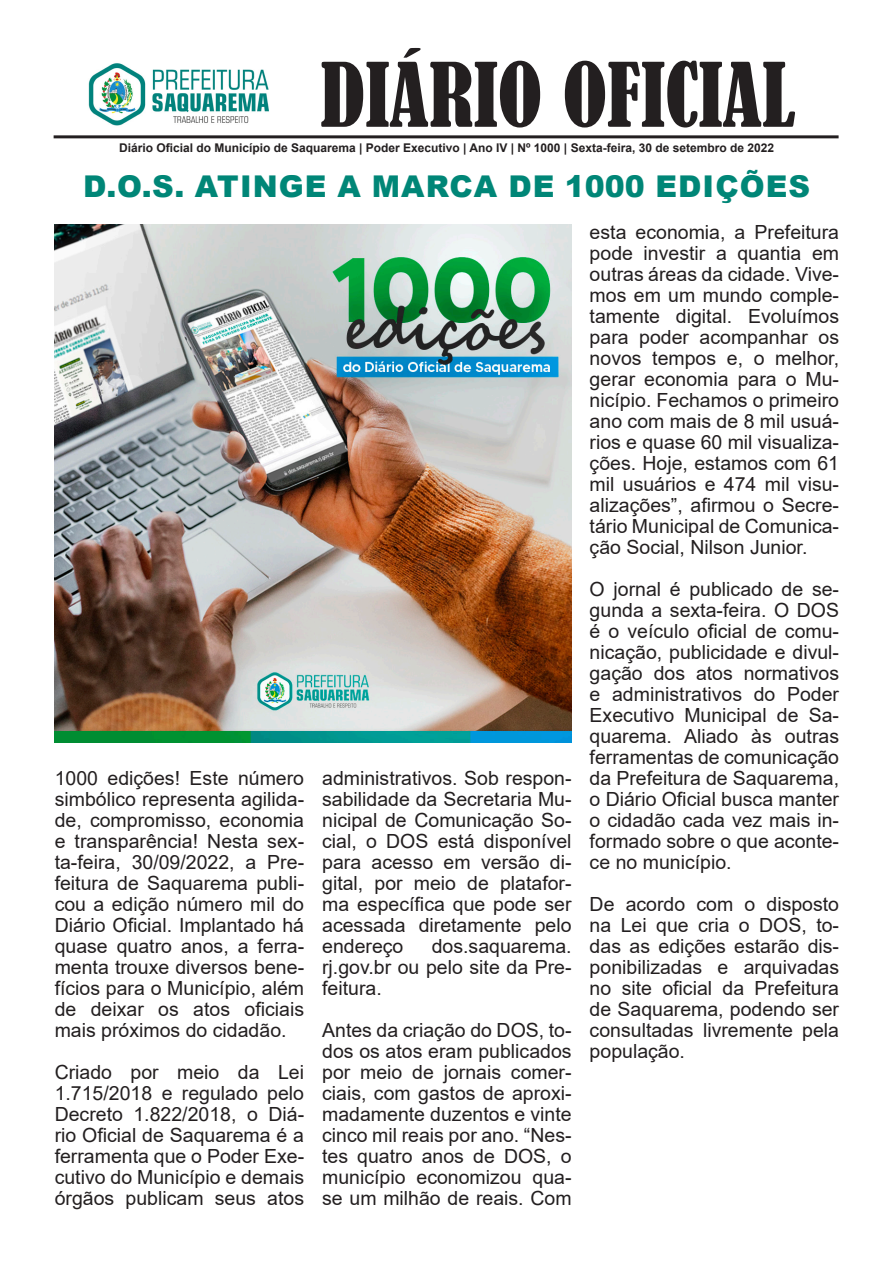
<style>
.page{position:relative;width:893px;height:1263px;background:#fff}
.page>*{position:absolute;margin:0;border:0;box-sizing:border-box;transform-origin:0 0}
.t1{font:condensed 82.5px "Bernard";color:#231f20}
.t2{font:900 30px "Arial";letter-spacing:.035em;color:#008677}
.t3{font:19.5px/21px "Arial";color:#231f20;text-align:justify}
.t4{font:700 12px "Arial";color:#231f20}
</style>
<div class="page">
<hr style="left:54px;top:135px;width:785px;height:3px;background:#231f20">
<img style="left:88px;top:63px;width:181px;height:63px">
<img style="left:55px;top:225px;width:517px;height:517px">
<p class="t1" style="left:321px;top:47px;width:476px">DIÁRIO OFICIAL</p>
<p class="t4" style="left:119px;top:139px;width:656px">Diário Oficial do Município de Saquarema | Poder Executivo | Ano IV | Nº 1000 | Sexta-feira, 30 de setembro de 2022</p>
<p class="t2" style="left:83px;top:164px;width:728px">D.O.S. ATINGE A MARCA DE 1000 EDIÇÕES</p>
<p class="t3" style="left:55px;top:767px;width:251px">1000 edições! Este número simbólico representa agilida&shy;de, compromisso, economia e transparência! Nesta sex&shy;ta-feira, 30/09/2022, a Pre&shy;feitura de Saquarema publi&shy;cou a edição número mil do Diário Oficial. Implantado há quase quatro anos, a ferra&shy;menta trouxe diversos bene&shy;fícios para o Município, além de deixar os atos oficiais mais próximos do cidadão.</p>
<p class="t3" style="left:55px;top:1061px;width:251px">Criado por meio da Lei 1.715/2018 e regulado pelo Decreto 1.822/2018, o Diá&shy;rio Oficial de Saquarema é a ferramenta que o Poder Exe&shy;cutivo do Município e demais órgãos publicam seus atos</p>
<p class="t3" style="left:322px;top:767px;width:251px">administrativos. Sob respon&shy;sabilidade da Secretaria Mu&shy;nicipal de Comunicação So-</p>
<p class="t3" style="left:322px;top:830px;width:251px">cial, o DOS está disponível para acesso em versão di&shy;gital, por meio de platafor&shy;ma específica que pode ser acessada diretamente pelo endereço</p>
<p class="t3" style="left:322px;top:935px;width:251px;text-indent:110px">dos.saquarema. rj.gov.br ou pelo site da Pre&shy;feitura.</p>
<p class="t3" style="left:322px;top:1019px;width:251px">Antes da criação do DOS, to&shy;dos os atos eram publicados por meio de jornais comer&shy;ciais, com gastos de aproxi&shy;madamente duzentos e vinte cinco mil reais por ano. “Nes&shy;tes quatro anos de DOS, o município economizou qua&shy;se um milhão de reais. Com</p>
<p class="t3" style="left:590px;top:221px;width:251px">esta economia, a Prefeitura pode investir a quantia em outras áreas da cidade. Vive&shy;mos em um mundo comple&shy;tamente digital. Evoluímos para poder acompanhar os novos tempos e, o melhor, gerar economia para o Mu&shy;nicípio. Fechamos o primeiro ano com mais de 8 mil usuá&shy;rios e quase 60 mil visualiza&shy;ções. Hoje, estamos com 61 mil usuários e 474 mil visu&shy;alizações”, afirmou o Secre&shy;tário Municipal de Comunica&shy;ção Social, Nilson Junior.</p>
<p class="t3" style="left:590px;top:578px;width:251px">O jornal é publicado de se&shy;gunda a sexta-feira. O DOS é o veículo oficial de comu&shy;nicação, publicidade e divul&shy;gação dos atos normativos e administrativos do Poder Executivo Municipal de Sa&shy;quarema. Aliado às outras ferramentas de comunicação da Prefeitura de Saquarema, o Diário Oficial busca manter o cidadão cada vez mais in&shy;formado sobre o que aconte&shy;ce no município.</p>
<p class="t3" style="left:590px;top:893px;width:251px">De acordo com o disposto na Lei que cria o DOS, to&shy;das as edições estarão dis&shy;ponibilizadas e arquivadas no site oficial da Prefeitura de Saquarema, podendo ser consultadas livremente pela população.</p>
</div>
